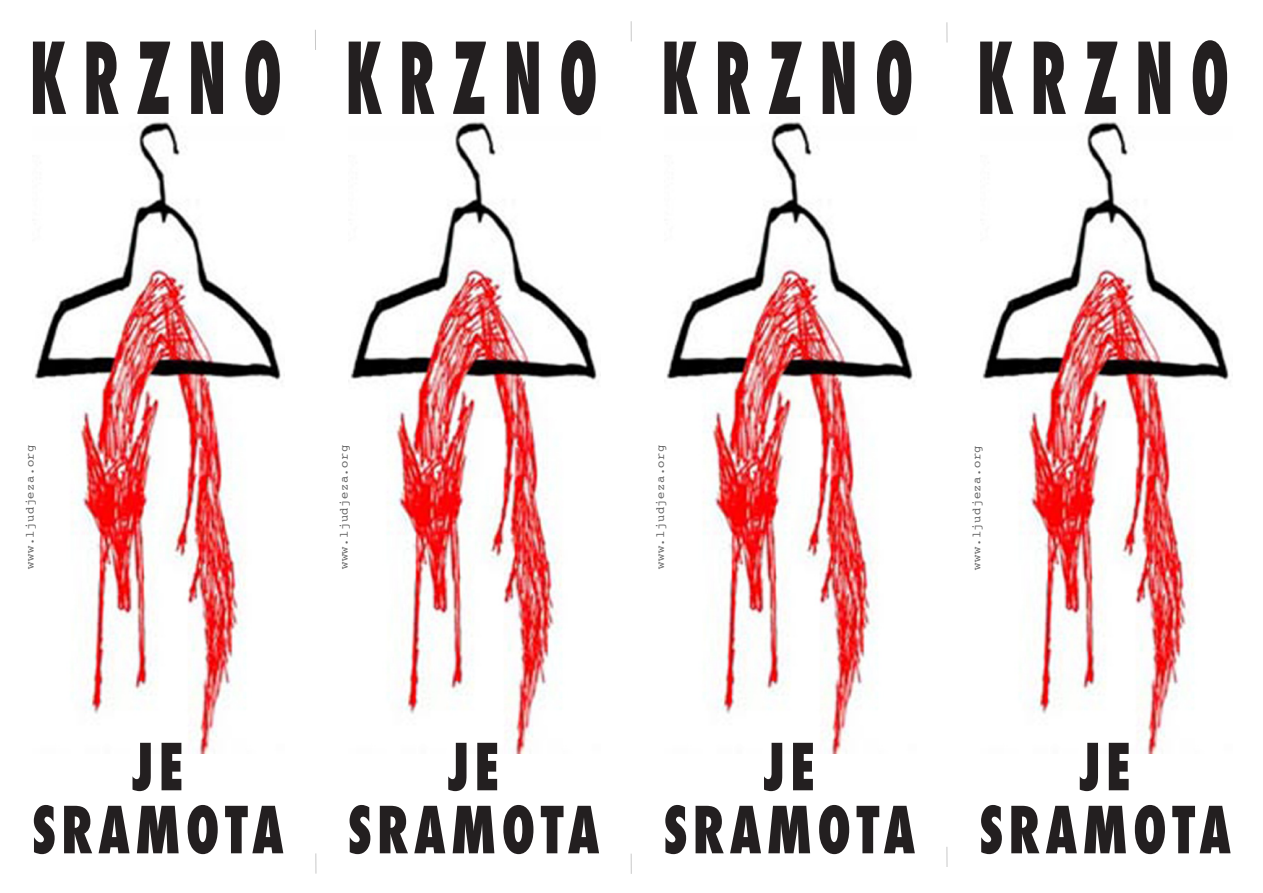
<style>
.page{position:relative;width:1263px;height:893px;background:#fff}
.page>*{position:absolute;margin:0;border:0;box-sizing:border-box;transform-origin:0 0}
.t1{font:800 condensed 96px "Futura";letter-spacing:.28em;color:#231f20;scale:.62 1}
.t2{font:800 condensed 63px "Futura";letter-spacing:.1em;color:#231f20;scale:.83 1}
.t3{font:12px "Courier";letter-spacing:.05em;color:#646464}
</style>
<div class="page">
<img style="left:34px;top:121px;width:251px;height:632px">
<img style="left:350px;top:121px;width:251px;height:632px">
<img style="left:664px;top:121px;width:249px;height:632px">
<img style="left:980px;top:121px;width:249px;height:632px">
<svg style="left:315px;top:30px;width:1px;height:20px"></svg>
<svg style="left:315px;top:853px;width:1px;height:21px"></svg>
<svg style="left:631px;top:854px;width:1px;height:20px"></svg>
<svg style="left:631px;top:21px;width:1px;height:20px"></svg>
<svg style="left:946px;top:22px;width:1px;height:21px"></svg>
<svg style="left:946px;top:847px;width:1px;height:20px"></svg>
<p class="t1" style="left:30px;top:13px;width:408px">KRZNO</p>
<p class="t1" style="left:345px;top:13px;width:408px">KRZNO</p>
<p class="t1" style="left:661px;top:13px;width:408px">KRZNO</p>
<p class="t1" style="left:977px;top:13px;width:408px">KRZNO</p>
<p class="t3" style="left:23px;top:569px;width:126px;rotate:-90deg">www.ljudjeza.org</p>
<p class="t3" style="left:970px;top:570px;width:126px;rotate:-90deg">www.ljudjeza.org</p>
<p class="t3" style="left:654px;top:569px;width:126px;rotate:-90deg">www.ljudjeza.org</p>
<p class="t3" style="left:337px;top:569px;width:126px;rotate:-90deg">www.ljudjeza.org</p>
<p class="t2" style="left:133px;top:724px;width:63px">JE</p>
<p class="t2" style="left:32px;top:787px;width:305px">SRAMOTA</p>
<p class="t2" style="left:448px;top:724px;width:63px">JE</p>
<p class="t2" style="left:348px;top:787px;width:305px">SRAMOTA</p>
<p class="t2" style="left:764px;top:724px;width:63px">JE</p>
<p class="t2" style="left:663px;top:787px;width:305px">SRAMOTA</p>
<p class="t2" style="left:1080px;top:724px;width:63px">JE</p>
<p class="t2" style="left:979px;top:787px;width:305px">SRAMOTA</p>
</div>
